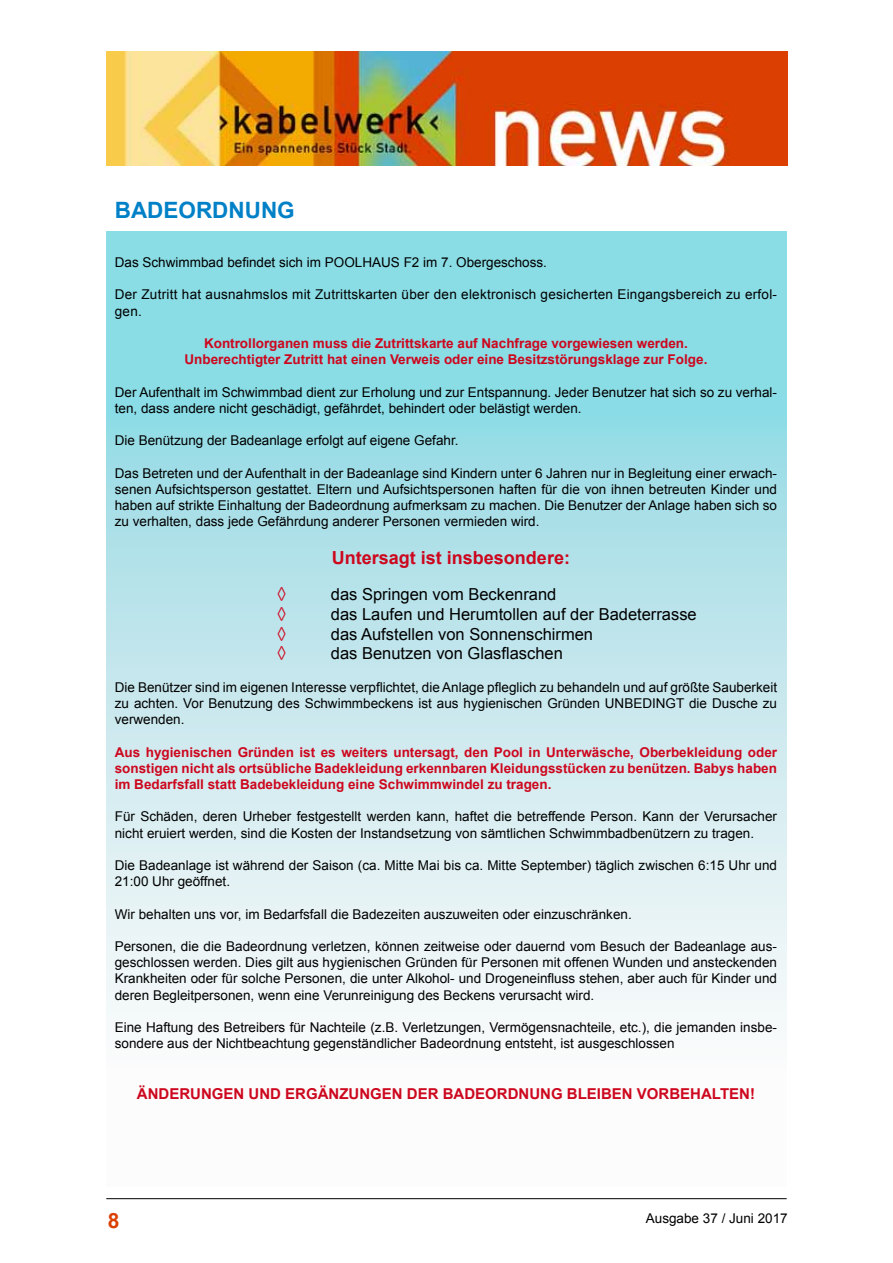
<style>
.page{position:relative;width:893px;height:1263px;background:#fff}
.page>*{position:absolute;margin:0;border:0;box-sizing:border-box;transform-origin:0 0}
.t1{font:700 22.5px "Arial";color:#0081c7}
.t2{font:700 21px "Arial";color:#da4000}
.t3{font:700 18px "Arial";color:#cd071e}
.t4{font:16.5px "Arial";color:#000}
.t5{font:16.5px "ITC Avant Garde Std";color:#cd071e}
.t6{font:700 15px "Arial";color:#cd071e}
.t7{font:13.5px/16.2px "Arial";color:#000}
.t8{font:700 13.5px/16.2px "Arial";color:#cd071e;text-align:center}
.t9{font:13.5px/16.2px "Arial";letter-spacing:.02em;color:#000}
</style>
<div class="page">
<img style="left:106px;top:51px;width:681px;height:114px">
<hr style="left:106px;top:1198px;width:681px;height:1px;background:#000">
<div style="left:106px;top:232px;width:681px;height:954px;background:linear-gradient(to bottom,#7fd6e1,#fffefd)"></div>
<h1 class="t1" style="left:115px;top:195px;width:181px">BADEORDNUNG</h1>
<p class="t7" style="left:115px;top:254px;width:434px">Das Schwimmbad befindet sich im POOLHAUS F2 im 7. Obergeschoss.</p>
<p class="t9" style="left:115px;top:287px;width:664px">Der Zutritt hat ausnahmslos mit Zutrittskarten über den elektronisch gesicherten Eingangsbereich zu erfol&shy;gen.</p>
<p class="t8" style="left:184px;top:336px;width:524px">Kontrollorganen muss die Zutrittskarte auf Nachfrage vorgewiesen werden.<br>Unberechtigter Zutritt hat einen Verweis oder eine Besitzstörungsklage zur Folge.</p>
<p class="t7" style="left:115px;top:384px;width:664px">Der Aufenthalt im Schwimmbad dient zur Erholung und zur Entspannung. Jeder Benutzer hat sich so zu verhal&shy;ten, dass andere nicht geschädigt, gefährdet, behindert oder belästigt werden.</p>
<p class="t7" style="left:115px;top:432px;width:345px">Die Benützung der Badeanlage erfolgt auf eigene Gefahr.</p>
<p class="t7" style="left:115px;top:465px;width:664px;text-align:justify">Das Betreten und der Aufenthalt in der Badeanlage sind Kindern unter 6 Jahren nur in Begleitung einer erwach&shy;senen Aufsichtsperson gestattet. Eltern und Aufsichtspersonen haften für die von ihnen betreuten Kinder und haben auf strikte Einhaltung der Badeordnung aufmerksam zu machen. Die Benutzer der Anlage haben sich so zu verhalten, dass jede Gefährdung anderer Personen vermieden wird.</p>
<h3 class="t3" style="left:332px;top:546px;width:240px">Untersagt ist insbesondere:</h3>
<p class="t5" style="left:277px;top:584px;width:11px">◊</p>
<p class="t4" style="left:331px;top:583px;width:227px">das Springen vom Beckenrand</p>
<p class="t5" style="left:277px;top:604px;width:11px">◊</p>
<p class="t4" style="left:331px;top:603px;width:367px">das Laufen und Herumtollen auf der Badeterrasse</p>
<p class="t5" style="left:277px;top:624px;width:11px">◊</p>
<p class="t4" style="left:331px;top:623px;width:264px">das Aufstellen von Sonnenschirmen</p>
<p class="t5" style="left:277px;top:643px;width:11px">◊</p>
<p class="t4" style="left:331px;top:643px;width:234px">das Benutzen von Glasflaschen</p>
<p class="t7" style="left:115px;top:679px;width:664px;text-align:justify">Die Benützer sind im eigenen Interesse verpflichtet, die Anlage pfleglich zu behandeln und auf größte Sauberkeit zu achten. Vor Benutzung des Schwimmbeckens ist aus hygienischen Gründen UNBEDINGT die Dusche zu verwenden.</p>
<p class="t8" style="left:115px;top:744px;width:664px;text-align:justify">Aus hygienischen Gründen ist es weiters untersagt, den Pool in Unterwäsche, Oberbekleidung oder sonstigen nicht als ortsübliche Badekleidung erkennbaren Kleidungsstücken zu benützen. Babys haben im Bedarfsfall statt Badebekleidung eine Schwimmwindel zu tragen.</p>
<p class="t7" style="left:115px;top:809px;width:664px">Für Schäden, deren Urheber festgestellt werden kann, haftet die betreffende Person. Kann der Verursacher nicht eruiert werden, sind die Kosten der Instandsetzung von sämtlichen Schwimmbadbenützern zu tragen.</p>
<p class="t7" style="left:115px;top:857px;width:664px">Die Badeanlage ist während der Saison (ca. Mitte Mai bis ca. Mitte September) täglich zwischen 6:15 Uhr und<br>21:00 Uhr geöffnet.</p>
<p class="t7" style="left:115px;top:906px;width:518px">Wir behalten uns vor, im Bedarfsfall die Badezeiten auszuweiten oder einzuschränken.</p>
<p class="t7" style="left:115px;top:938px;width:664px;text-align:justify">Personen, die die Badeordnung verletzen, können zeitweise oder dauernd vom Besuch der Badeanlage aus&shy;geschlossen werden. Dies gilt aus hygienischen Gründen für Personen mit offenen Wunden und ansteckenden Krankheiten oder für solche Personen, die unter Alkohol- und Drogeneinfluss stehen, aber auch für Kinder und deren Begleitpersonen, wenn eine Verunreinigung des Beckens verursacht wird.</p>
<p class="t7" style="left:115px;top:1019px;width:664px">Eine Haftung des Betreibers für Nachteile (z.B. Verletzungen, Vermögensnachteile, etc.), die jemanden insbe&shy;sondere aus der Nichtbeachtung gegenständlicher Badeordnung entsteht, ist ausgeschlossen</p>
<p class="t6" style="left:137px;top:1083px;width:620px">ÄNDERUNGEN UND ERGÄNZUNGEN DER BADEORDNUNG BLEIBEN VORBEHALTEN!</p>
<h2 class="t2" style="left:108px;top:1206px;width:13px">8</h2>
<p class="t7" style="left:646px;top:1210px;width:143px">Ausgabe 37 / Juni 2017</p>
</div>
